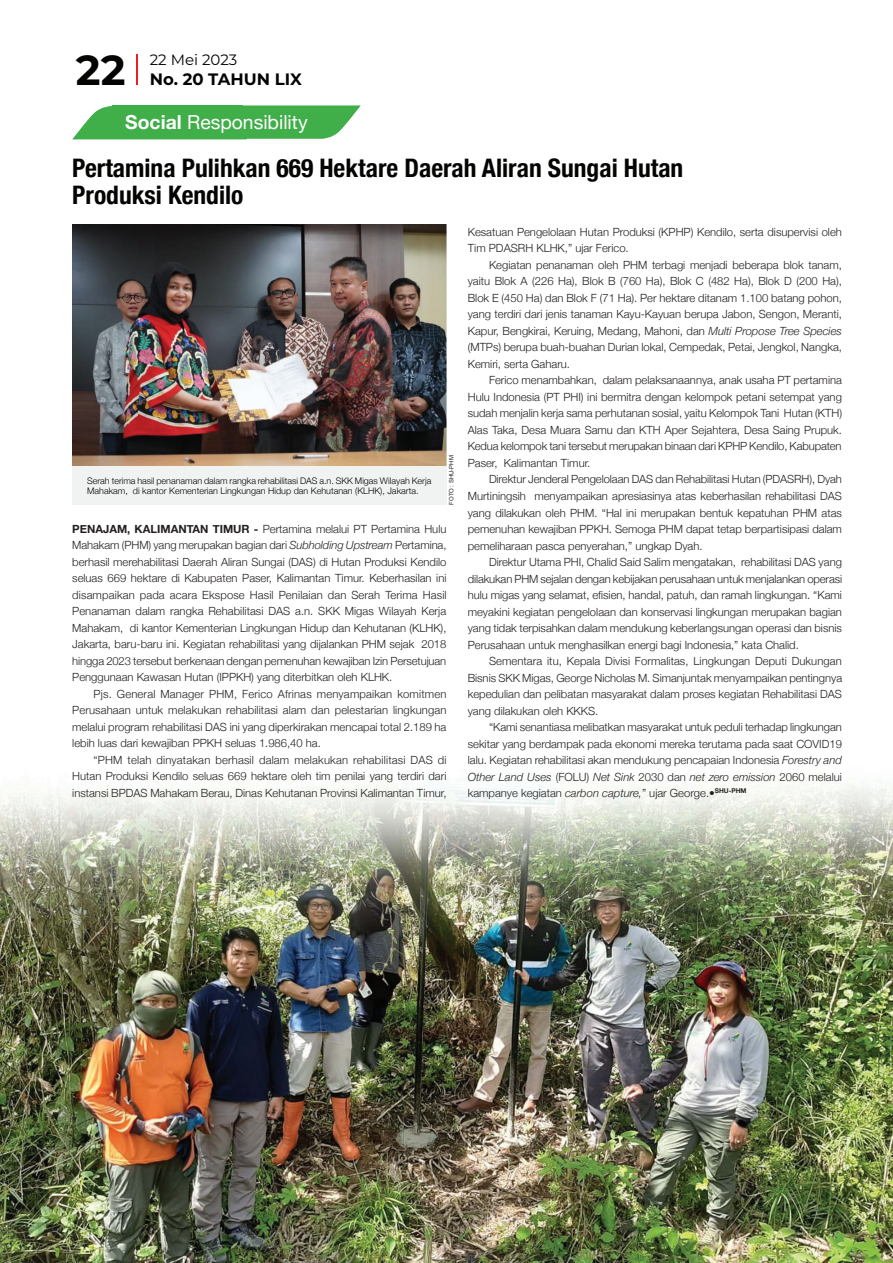
<style>
.page{position:relative;width:893px;height:1263px;background:#fff}
.page>*{position:absolute;margin:0;border:0;box-sizing:border-box;transform-origin:0 0}
.t1{font:700 42px "Montserrat";color:#040503}
.t2{font:700 condensed 25.5px/27px "Helvetica Neue";color:#040503}
.t3{font:19.35px "Helvetica Neue";color:#fff}
.t4{font:700 16.5px "Montserrat";color:#040503}
.t5{font:15px "Montserrat";color:#040503}
.t6{font:300 11.25px/16.5px "Helvetica Neue";color:#231f20;text-align:justify}
.t7{font:300 9px/10.5px "Helvetica Neue";color:#040503}
.t8{font:6px "Arial";color:#231f20}
.s1{font-weight:700}
.s2{font-style:italic}
</style>
<div class="page">
<img style="left:0;top:139px;width:893px;height:1124px">
<svg style="left:72px;top:105px;width:289px;height:34px;background:#54b65c"></svg>
<img style="left:73px;top:225px;width:373px;height:241px">
<div style="left:72px;top:466px;width:374px;height:39px;background:#f1f3f3"></div>
<hr style="left:136px;top:54px;width:2px;height:31px;background:#ee1d23">
<h1 class="t1" style="left:76px;top:40px;width:51px">22</h1>
<h3 class="t5" style="left:150px;top:50px;width:89px">22 Mei 2023</h3>
<h3 class="t4" style="left:150px;top:67px;width:154px">No. 20 TAHUN LIX</h3>
<h3 class="t3" style="left:125px;top:108px;width:184px"><span class="s1">Social</span> Responsibility</h3>
<h2 class="t2" style="left:72px;top:153px;width:613px">Pertamina Pulihkan 669 Hektare Daerah Aliran Sungai Hutan<br>Produksi Kendilo</h2>
<p class="t7" style="left:87px;top:475px;width:346px">Serah terima hasil penanaman dalam rangka rehabilitasi DAS a.n. SKK Migas Wilayah Kerja<br>Mahakam, di kantor Kementerian Lingkungan Hidup dan Kehutanan (KLHK), Jakarta.</p>
<p class="t8" style="left:448px;top:505px;width:51px;rotate:-90deg">FOTO : SHU-PHM</p>
<p class="t6" style="left:72px;top:520px;width:376px"><span class="s1">PENAJAM, KALIMANTAN TIMUR -</span> Pertamina melalui PT Pertamina Hulu Mahakam (PHM) yang merupakan bagian dari <span class="s2">Subholding Upstream</span> Pertamina, berhasil merehabilitasi Daerah Aliran Sungai (DAS) di Hutan Produksi Kendilo seluas 669 hektare di Kabupaten Paser, Kalimantan Timur. Keberhasilan ini disampaikan pada acara Ekspose Hasil Penilaian dan Serah Terima Hasil Penanaman dalam rangka Rehabilitasi DAS a.n. SKK Migas Wilayah Kerja Mahakam, di kantor Kementerian Lingkungan Hidup dan Kehutanan (KLHK), Jakarta, baru-baru ini. Kegiatan rehabilitasi yang dijalankan PHM sejak 2018 hingga 2023 tersebut berkenaan dengan pemenuhan kewajiban Izin Persetujuan Penggunaan Kawasan Hutan (IPPKH) yang diterbitkan oleh KLHK.</p>
<p class="t6" style="left:72px;top:685px;width:376px;text-indent:21px">Pjs. General Manager PHM, Ferico Afrinas menyampaikan komitmen Perusahaan untuk melakukan rehabilitasi alam dan pelestarian lingkungan melalui program rehabilitasi DAS ini yang diperkirakan mencapai total 2.189 ha lebih luas dari kewajiban PPKH seluas 1.986,40 ha.</p>
<p class="t6" style="left:72px;top:751px;width:376px;text-indent:21px">“PHM telah dinyatakan berhasil dalam melakukan rehabilitasi DAS di Hutan Produksi Kendilo seluas 669 hektare oleh tim penilai yang terdiri dari instansi BPDAS Mahakam Berau, Dinas Kehutanan Provinsi Kalimantan Timur,</p>
<p class="t6" style="left:468px;top:223px;width:376px">Kesatuan Pengelolaan Hutan Produksi (KPHP) Kendilo, serta disupervisi oleh<br>Tim PDASRH KLHK,” ujar Ferico.</p>
<p class="t6" style="left:468px;top:256px;width:376px;text-indent:21px">Kegiatan penanaman oleh PHM terbagi menjadi beberapa blok tanam, yaitu Blok A (226 Ha), Blok B (760 Ha), Blok C (482 Ha), Blok D (200 Ha), Blok E (450 Ha) dan Blok F (71 Ha). Per hektare ditanam 1.100 batang pohon, yang terdiri dari jenis tanaman Kayu-Kayuan berupa Jabon, Sengon, Meranti, Kapur, Bengkirai, Keruing, Medang, Mahoni, dan <span class="s2">Multi Propose Tree Species </span>(MTPs) berupa buah-buahan Durian lokal, Cempedak, Petai, Jengkol, Nangka, Kemiri, serta Gaharu.</p>
<p class="t6" style="left:468px;top:371px;width:376px;text-indent:21px">Ferico menambahkan, dalam pelaksanaannya, anak usaha PT pertamina Hulu Indonesia (PT PHI) ini bermitra dengan kelompok petani setempat yang sudah menjalin kerja sama perhutanan sosial, yaitu Kelompok Tani Hutan (KTH)<br>Alas Taka, Desa Muara Samu dan KTH Aper Sejahtera, Desa Saing Prupuk.<br>Kedua kelompok tani tersebut merupakan binaan dari KPHP Kendilo, Kabupaten Paser, Kalimantan Timur.</p>
<p class="t6" style="left:468px;top:470px;width:376px;text-indent:21px">Direktur Jenderal Pengelolaan DAS dan Rehabilitasi Hutan (PDASRH), Dyah Murtiningsih menyampaikan apresiasinya atas keberhasilan rehabilitasi DAS yang dilakukan oleh PHM. “Hal ini merupakan bentuk kepatuhan PHM atas pemenuhan kewajiban PPKH. Semoga PHM dapat tetap berpartisipasi dalam pemeliharaan pasca penyerahan,” ungkap Dyah.</p>
<p class="t6" style="left:468px;top:553px;width:376px;text-indent:21px">Direktur Utama PHI, Chalid Said Salim mengatakan, rehabilitasi DAS yang dilakukan PHM sejalan dengan kebijakan perusahaan untuk menjalankan operasi hulu migas yang selamat, efisien, handal, patuh, dan ramah lingkungan. “Kami meyakini kegiatan pengelolaan dan konservasi lingkungan merupakan bagian yang tidak terpisahkan dalam mendukung keberlangsungan operasi dan bisnis Perusahaan untuk menghasilkan energi bagi Indonesia,” kata Chalid.</p>
<p class="t6" style="left:468px;top:652px;width:376px;text-indent:21px">Sementara itu, Kepala Divisi Formalitas, Lingkungan Deputi Dukungan Bisnis SKK Migas, George Nicholas M. Simanjuntak menyampaikan pentingnya kepedulian dan pelibatan masyarakat dalam proses kegiatan Rehabilitasi DAS yang dilakukan oleh KKKS.</p>
<p class="t6" style="left:468px;top:718px;width:376px;text-indent:21px">“Kami senantiasa melibatkan masyarakat untuk peduli terhadap lingkungan sekitar yang berdampak pada ekonomi mereka terutama pada saat COVID19 lalu. Kegiatan rehabilitasi akan mendukung pencapaian Indonesia <span class="s2">Forestry and Other Land Uses</span> (FOLU) <span class="s2">Net Sink</span> 2030 dan <span class="s2">net zero emission</span> 2060 melalui kampanye kegiatan <span class="s2">carbon capture,</span>” ujar George.•<sup>SHU-PHM</sup></p>
</div>
